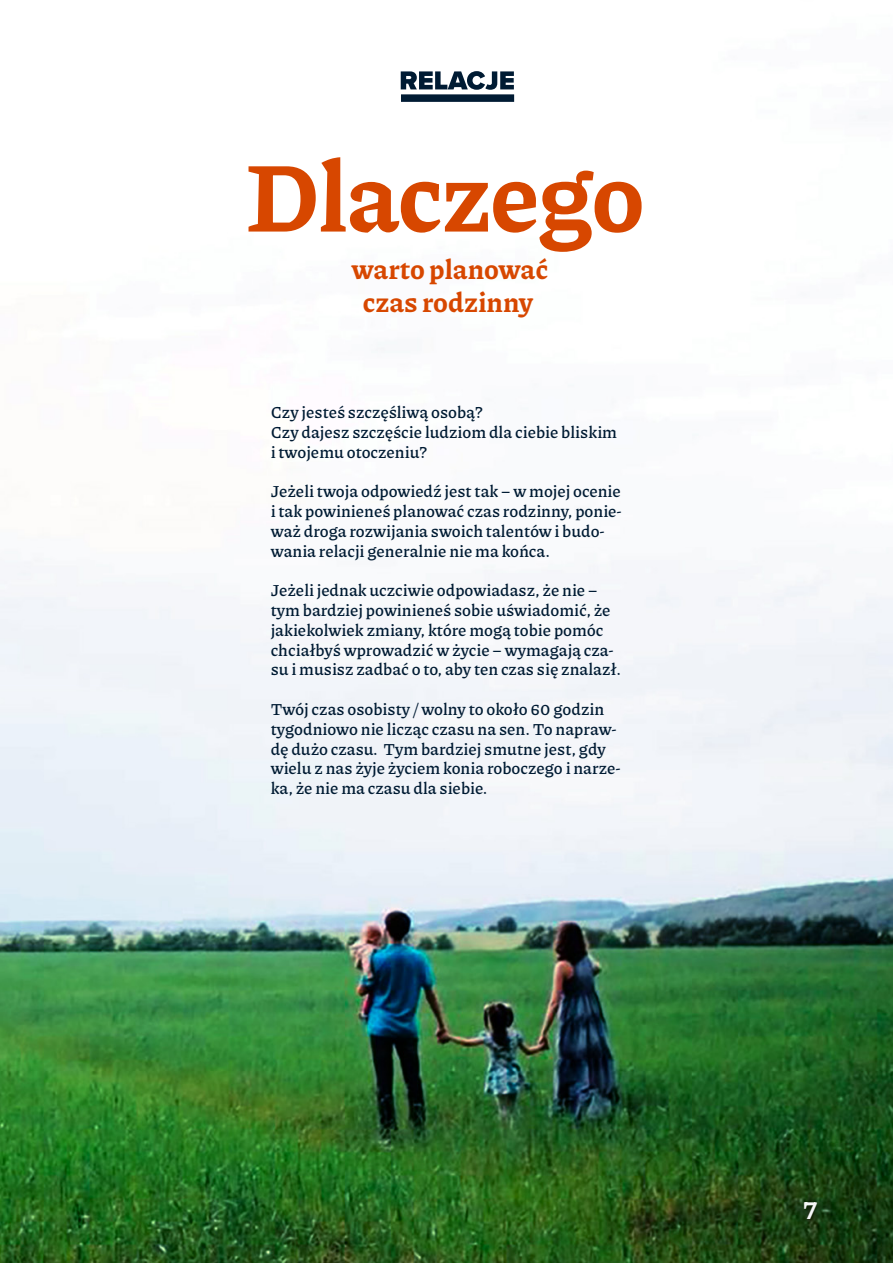
<style>
.page{position:relative;width:893px;height:1263px;background:#fff}
.page>*{position:absolute;margin:0;border:0;box-sizing:border-box;transform-origin:0 0}
.t1{font:800 97.5px "Piazzolla";letter-spacing:-.02em;color:#d74700}
.Page_Detail{font:800 27px "Piazzolla";color:#d74700}
.t2{font:800 27px "Piazzolla";color:#f5f7f8}
.Body_Text{font:600 16.5px/19.8px "Piazzolla";color:#001b33}
</style>
<div class="page">
<img style="left:0;top:71px;width:893px;height:1192px">
<div style="left:401px;top:94px;width:113px;height:8px;background:#001b33"></div>
<svg style="left:401px;top:71px;width:113px;height:19px"></svg>
<h1 class="t1" style="left:245px;top:140px;width:401px">Dlaczego</h1>
<p class="Page_Detail" style="left:352px;top:254px;width:198px">warto planować</p>
<p class="Page_Detail" style="left:363px;top:286px;width:172px">czas rodzinny</p>
<p class="Body_Text" style="left:271px;top:402px;width:213px">Czy jesteś szczęśliwą osobą?</p>
<p class="Body_Text" style="left:271px;top:422px;width:348px">Czy dajesz szczęście ludziom dla ciebie bliskim i twojemu otoczeniu?</p>
<p class="Body_Text" style="left:271px;top:481px;width:353px">Jeżeli twoja odpowiedź jest tak – w mojej ocenie i tak powinieneś planować czas rodzinny, ponie&shy;waż droga rozwijania swoich talentów i budo&shy;wania relacji generalnie nie ma końca.</p>
<p class="Body_Text" style="left:271px;top:580px;width:352px">Jeżeli jednak uczciwie odpowiadasz, że nie – tym bardziej powinieneś sobie uświadomić, że jakiekolwiek zmiany, które mogą tobie pomóc chciałbyś wprowadzić w życie – wymagają cza&shy;su i musisz zadbać o to, aby ten czas się znalazł.</p>
<p class="Body_Text" style="left:271px;top:699px;width:351px">Twój czas osobisty / wolny to około 60 godzin tygodniowo nie licząc czasu na sen. To napraw&shy;dę dużo czasu. Tym bardziej smutne jest, gdy wielu z nas żyje życiem konia roboczego i narze&shy;ka, że nie ma czasu dla siebie.</p>
<h2 class="t2" style="left:803px;top:1194px;width:15px">7</h2>
</div>
